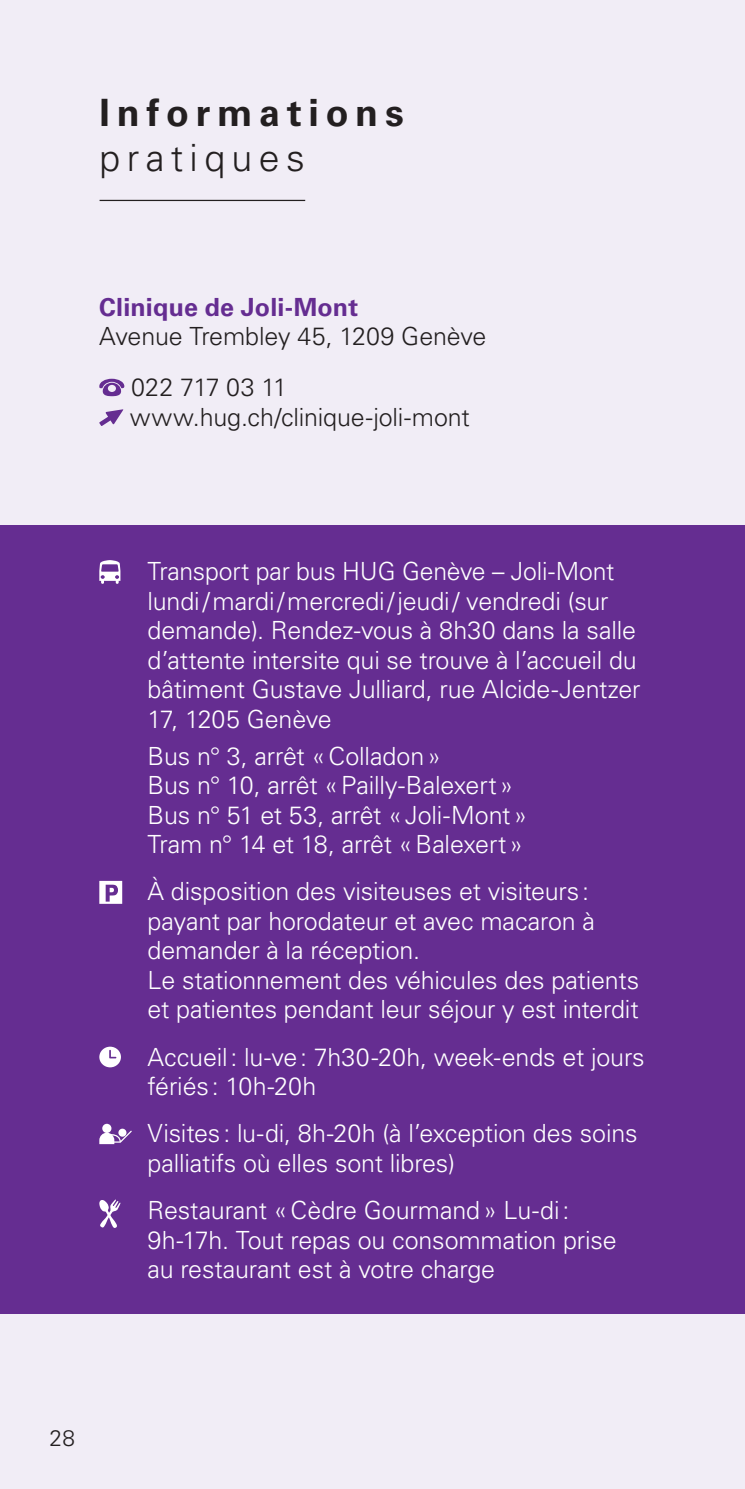
<style>
.page{position:relative;width:745px;height:1489px;background:#fff}
.page>*{position:absolute;margin:0;border:0;box-sizing:border-box;transform-origin:0 0}
.t1{font:700 37.5px "Univers LT Std";letter-spacing:.18em;color:#231f20}
.t2{font:300 37.5px "Univers LT Std";letter-spacing:.17em;color:#231f20}
.t3{font:300 25px/29.5px "Univers LT Std";letter-spacing:-.005em;color:#fff}
.t4{font:300 25px/50.8px "Univers LT Std";letter-spacing:-.005em;color:#231f20}
.t5{font:700 25px "Univers LT Std";letter-spacing:.01em;color:#652d91}
.t6{font:300 22.5px "Univers LT Std";color:#231f20}
</style>
<div class="page">
<div style="left:0;top:0;width:744px;height:1488px;background:#f1edf6"></div>
<div style="left:0;top:524px;width:744px;height:789px;background:#652d91"></div>
<svg style="left:99px;top:560px;width:21px;height:24px"></svg>
<svg style="left:99px;top:880px;width:23px;height:23px"></svg>
<svg style="left:99px;top:1046px;width:22px;height:21px"></svg>
<svg style="left:99px;top:1130px;width:33px;height:14px"></svg>
<div style="left:102px;top:1123px;width:9px;height:9px;background:#fff;border-radius:50%"></div>
<svg style="left:99px;top:1199px;width:22px;height:29px"></svg>
<hr style="left:99px;top:200px;width:206px;height:1px;background:#231f20">
<svg style="left:99px;top:379px;width:25px;height:17px"></svg>
<svg style="left:99px;top:409px;width:24px;height:17px"></svg>
<h1 class="t1" style="left:99px;top:91px;width:306px">Informations</h1>
<h1 class="t2" style="left:99px;top:135px;width:207px">pratiques</h1>
<p class="t5" style="left:99px;top:292px;width:260px">Clinique de Joli-Mont</p>
<p class="t4" style="left:131px;top:311px;width:356px;text-indent:-32px">Avenue Trembley 45, 1209 Genève<br>022 717 03 11</p>
<p class="t4" style="left:130px;top:391px;width:341px">www. hug.ch/clinique-joli-mont</p>
<p class="t3" style="left:147px;top:556px;width:494px">Transport par bus HUG Genève – Joli-Mont lundi/mardi/mercredi/jeudi/ vendredi (sur demande). Rendez-vous à 8h30 dans la salle d’attente intersite qui se trouve à l’accueil du bâtiment Gustave Julliard, rue Alcide-Jentzer 17, 1205 Genève</p>
<p class="t3" style="left:147px;top:740px;width:381px">Bus n° 3, arrêt «Colladon»<br>Bus n° 10, arrêt «Pailly-Balexert»<br>Bus n° 51 et 53, arrêt «Joli-Mont»<br>Tram n° 14 et 18, arrêt «Balexert»</p>
<p class="t3" style="left:147px;top:876px;width:493px">À disposition des visiteuses et visiteurs: payant par horodateur et avec macaron à demander à la réception.<br>Le stationnement des véhicules des patients et patientes pendant leur séjour y est interdit</p>
<p class="t3" style="left:147px;top:1041px;width:498px">Accueil: lu-ve: 7h30-20h, week-ends et jours fériés: 10h-20h</p>
<p class="t3" style="left:147px;top:1118px;width:491px">Visites: lu-di, 8h-20h (à l’exception des soins palliatifs où elles sont libres)</p>
<p class="t3" style="left:147px;top:1195px;width:470px">Restaurant «Cèdre Gourmand» Lu-di:<br>9h-17h. Tout repas ou consommation prise au restaurant est à votre charge</p>
<p class="t6" style="left:50px;top:1424px;width:27px">28</p>
</div>
